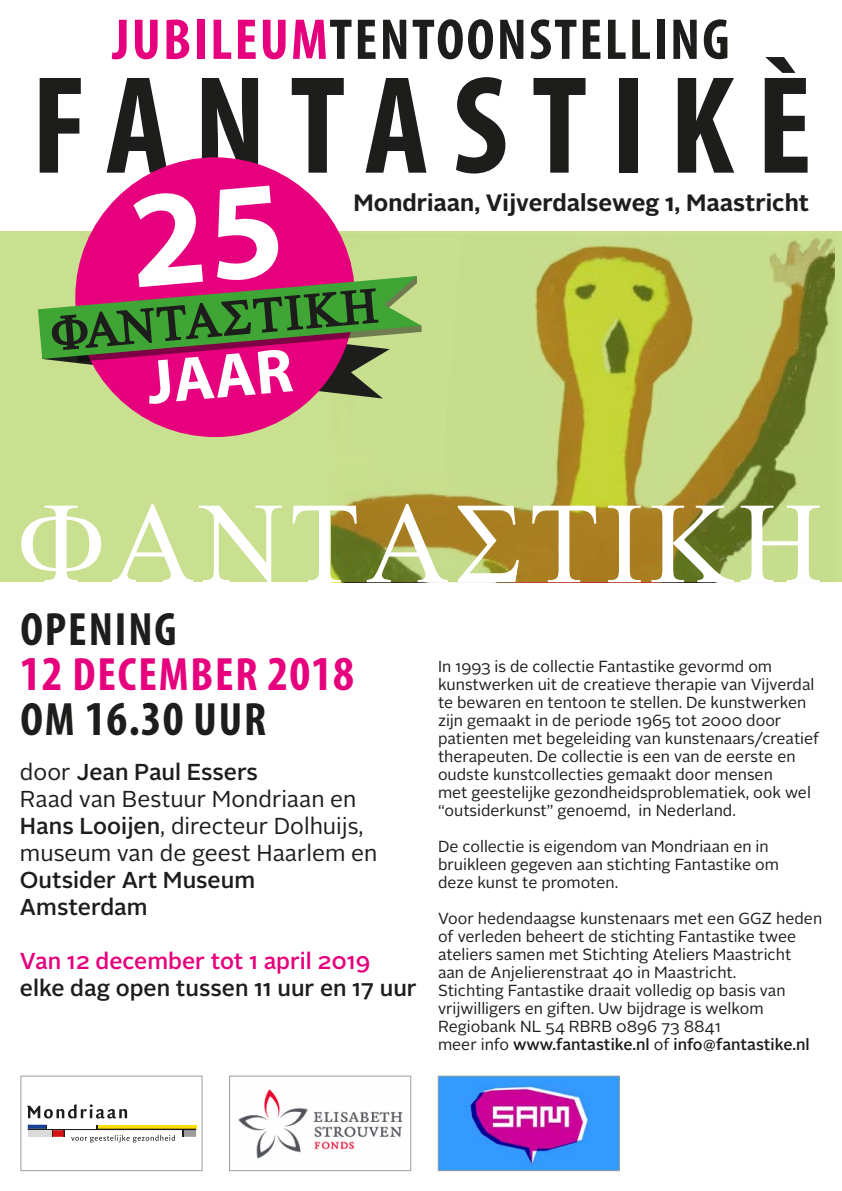
<style>
.page{position:relative;width:842px;height:1191px;background:#fff}
.page>*{position:absolute;margin:0;border:0;box-sizing:border-box;transform-origin:0 0}
.t1{font:700 condensed 140.4px "Myriad Pro";letter-spacing:.17em;color:#1d1d1b}
.t2{font:700 88px "Myriad Arabic";color:#fff}
.t3{font:700 condensed 58px "Myriad Pro";letter-spacing:.04em;color:#1d1d1b}
.t4{font:700 condensed 47px/45px "Myriad Pro";letter-spacing:.04em;color:#1d1d1b}
.t5{font:700 23.6px "Alright Sans";color:#1d1d1b}
.t6{font:23px/27px "Alright Sans";color:#1d1d1b}
.t7{font:500 23px/27px "Alright Sans";color:#1d1d1b}
.t8{font:500 23px "Alright Sans";color:#e6007d}
.t9{font:16px/18px "Alright Sans";color:#1d1d1b}
.s1{color:#e6007d}
.s2{font-size:49px;color:#e6007d}
.s3{font-size:49px}
.s4{font-weight:500}
</style>
<div class="page">
<svg style="left:0;top:232px;width:842px;height:350px;background:#bdc971"></svg>
<div style="left:75px;top:157px;width:280px;height:280px;background:#e6007d;border-radius:50%"></div>
<img style="left:440px;top:1077px;width:178px;height:91px">
<div style="left:438px;top:1075px;width:182px;height:95px;border:1px solid #9d9d9c"></div>
<img style="left:238px;top:1089px;width:165px;height:70px">
<div style="left:229px;top:1075px;width:182px;height:95px;border:1px solid #9d9d9c"></div>
<div style="left:182px;top:1130px;width:14px;height:6px;background:#9d9d9c"></div>
<svg style="left:28px;top:1124px;width:18px;height:4px"></svg>
<svg style="left:97px;top:1125px;width:99px;height:3px"></svg>
<hr style="left:28px;top:1128px;width:168px;height:2px;background:#1d1d1b">
<svg style="left:46px;top:1125px;width:7px;height:11px"></svg>
<hr style="left:48px;top:1124px;width:48px;height:4px;background:#fff">
<div style="left:53px;top:1130px;width:11px;height:6px;background:#d51317"></div>
<svg style="left:27px;top:1104px;width:100px;height:14px"></svg>
<svg style="left:71px;top:1135px;width:104px;height:7px"></svg>
<div style="left:28px;top:1130px;width:23px;height:6px;background:#dadada"></div>
<div style="left:21px;top:1075px;width:181px;height:95px;border:1px solid #9d9d9c"></div>
<div style="left:21px;top:504px;width:80px;height:78px;background:#cae091"></div>
<div style="left:112px;top:503px;width:81px;height:79px;background:#cae091"></div>
<div style="left:199px;top:504px;width:83px;height:78px;background:#cae091"></div>
<svg style="left:293px;top:504px;width:64px;height:78px;background:#aab966"></svg>
<svg style="left:367px;top:503px;width:81px;height:79px;background:#9f923a"></svg>
<svg style="left:458px;top:504px;width:61px;height:78px;background:#ab9134"></svg>
<svg style="left:532px;top:504px;width:64px;height:78px;background:#aa8223"></svg>
<div style="left:608px;top:504px;width:33px;height:78px;background:#aa7e21"></div>
<svg style="left:651px;top:504px;width:83px;height:78px;background:#817d28"></svg>
<svg style="left:741px;top:504px;width:79px;height:78px;background:#b6cb7c"></svg>
<svg style="left:38px;top:185px;width:384px;height:213px"></svg>
<h3 class="t3" style="left:112px;top:3px;width:619px"><span class="s1">JUBILEUM</span>TENTOONSTELLING</h3>
<h1 class="t1" style="left:31px;top:38px;width:782px">FANTASTIKÈ</h1>
<h2 class="t2" style="left:142px;top:322px;width:147px;rotate:-5deg">JAAR</h2>
<h3 class="t5" style="left:353px;top:186px;width:457px">Mondriaan, Vijverdalseweg 1, Maastricht</h3>
<h3 class="t4" style="left:20px;top:606px;width:335px">OPENING<br><span class="s2">12</span> <span class="s1">DECEMBER</span> <span class="s2">2018<br></span>OM <span class="s3">16.30</span> UUR</h3>
<h3 class="t6" style="left:20px;top:759px;width:359px">door <span class="s4">Jean Paul Essers<br></span>Raad van Bestuur Mondriaan en<br><span class="s4">Hans Looijen</span>, directeur Dolhuijs, museum van de geest Haarlem en</h3>
<h3 class="t7" style="left:20px;top:867px;width:237px">Outsider Art Museum<br>Amsterdam</h3>
<h3 class="t8" style="left:20px;top:945px;width:352px">Van 12 december tot 1 april 2019</h3>
<h3 class="t7" style="left:20px;top:975px;width:398px">elke dag open tussen 11 uur en 17 uur</h3>
<p class="t9" style="left:438px;top:657px;width:383px">In 1993 is de collectie Fantastike gevormd om kunstwerken uit de creatieve therapie van Vijverdal te bewaren en tentoon te stellen. De kunstwerken zijn gemaakt in de periode 1965 tot 2000 door patienten met begeleiding van kunstenaars/creatief therapeuten. De collectie is een van de eerste en oudste kunstcollecties gemaakt door mensen<br>met geestelijke gezondheidsproblematiek, ook wel “outsiderkunst” genoemd, in Nederland.</p>
<p class="t9" style="left:438px;top:837px;width:342px">De collectie is eigendom van Mondriaan en in bruikleen gegeven aan stichting Fantastike om deze kunst te promoten.</p>
<p class="t9" style="left:438px;top:909px;width:386px">Voor hedendaagse kunstenaars met een GGZ heden of verleden beheert de stichting Fantastike twee ateliers samen met Stichting Ateliers Maastricht<br>aan de Anjelierenstraat 40 in Maastricht.<br>Stichting Fantastike draait volledig op basis van vrijwilligers en giften. Uw bijdrage is welkom Regiobank NL 54 RBRB 0896 73 8841<br>meer info <span class="s4">www.fantastike.nl</span> of <span class="s4">info@fantastike.nl</span></p>
</div>
